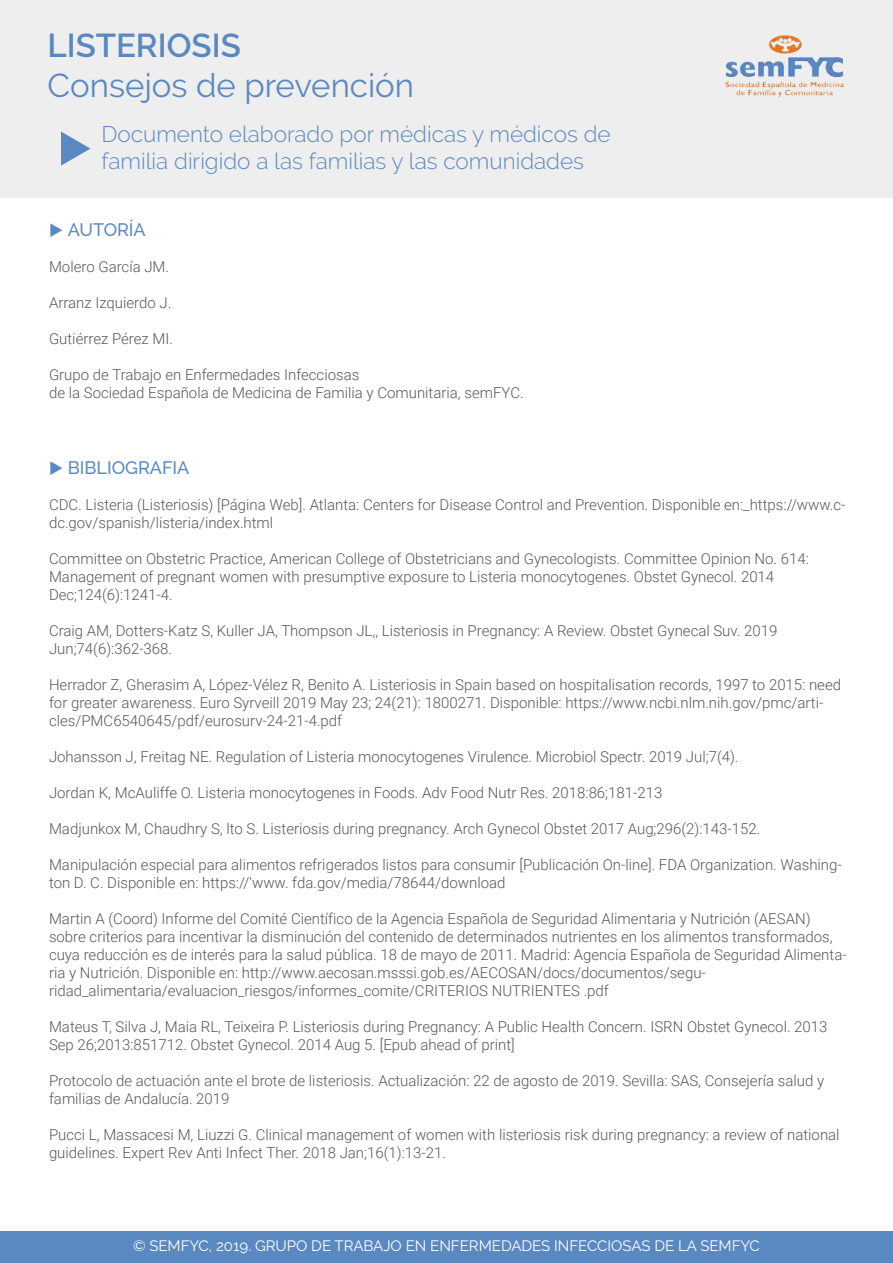
<style>
.page{position:relative;width:893px;height:1263px;background:#fff}
.page>*{position:absolute;margin:0;border:0;box-sizing:border-box;transform-origin:0 0}
.t1{font:33px "Raleway";color:#5a89c2}
.t2{font:600 33px "Raleway";color:#5a89c2}
.t3{font:300 22.5px/27px "Raleway";color:#5a89c2}
.t4{font:500 18px "Raleway";color:#5a89c2}
.t5{font:300 15px/18px "Roboto";color:#595858}
.t6{font:15px "Raleway";color:#fff}
</style>
<div class="page">
<div style="left:0;top:0;width:893px;height:197px;background:#eee"></div>
<div style="left:0;top:1232px;width:893px;height:31px;background:#5a89c2"></div>
<img style="left:769px;top:35px;width:16px;height:17px">
<svg style="left:61px;top:132px;width:30px;height:34px"></svg>
<h1 class="t2" style="left:48px;top:27px;width:195px">LISTERIOSIS</h1>
<h1 class="t1" style="left:48px;top:66px;width:368px">Consejos de prevención</h1>
<h2 class="t3" style="left:102px;top:120px;width:511px">Documento elaborado por médicas y médicos de familia dirigido a las familias y las comunidades</h2>
<p class="t4" style="left:49px;top:219px;width:98px">◆ AUTORÍA</p>
<p class="t5" style="left:49px;top:257px;width:122px">Molero García JM.</p>
<p class="t5" style="left:49px;top:293px;width:124px">Arranz Izquierdo J.</p>
<p class="t5" style="left:49px;top:329px;width:126px">Gutiérrez Pérez MI.</p>
<p class="t5" style="left:49px;top:365px;width:476px">Grupo de Trabajo en Enfermedades Infecciosas<br>de la Sociedad Española de Medicina de Familia y Comunitaria, semFYC.</p>
<p class="t4" style="left:49px;top:457px;width:142px">◆ BIBLIOGRAFIA</p>
<p class="t5" style="left:49px;top:495px;width:798px">CDC. Listeria (Listeriosis) [Página Web]. Atlanta: Centers for Disease Control and Prevention. Disponible en:_https://www.c&shy;dc.gov/spanish/listeria/index.html</p>
<p class="t5" style="left:49px;top:549px;width:761px">Committee on Obstetric Practice, American College of Obstetricians and Gynecologists. Committee Opinion No. 614:<br>Management of pregnant women with presumptive exposure to Listeria monocytogenes. Obstet Gynecol. 2014<br>Dec;124(6):1241-4.</p>
<p class="t5" style="left:49px;top:621px;width:730px">Craig AM, Dotters-Katz S, Kuller JA, Thompson JL,, Listeriosis in Pregnancy: A Review. Obstet Gynecal Suv. 2019<br>Jun;74(6):362-368.</p>
<p class="t5" style="left:49px;top:675px;width:794px">Herrador Z, Gherasim A, López-Vélez R, Benito A. Listeriosis in Spain based on hospitalisation records, 1997 to 2015: need for greater awareness. Euro Syrveill 2019 May 23; 24(21): 1800271. Disponible: https://www.ncbi.nlm.nih.gov/pmc/arti&shy;cles/PMC6540645/pdf/eurosurv-24-21-4.pdf</p>
<p class="t5" style="left:49px;top:747px;width:691px">Johansson J, Freitag NE. Regulation of Listeria monocytogenes Virulence. Microbiol Spectr. 2019 Jul;7(4).</p>
<p class="t5" style="left:49px;top:783px;width:615px">Jordan K, McAuliffe O. Listeria monocytogenes in Foods. Adv Food Nutr Res. 2018:86;181-213</p>
<p class="t5" style="left:49px;top:819px;width:713px">Madjunkox M, Chaudhry S, lto S. Listeriosis during pregnancy. Arch Gynecol Obstet 2017 Aug;296(2):143-152.</p>
<p class="t5" style="left:49px;top:855px;width:794px">Manipulación especial para alimentos refrigerados listos para consumir [Publicación On-line]. FDA Organization. Washing&shy;ton D. C. Disponible en: https://'www. fda.gov/media/78644/download</p>
<p class="t5" style="left:49px;top:909px;width:799px">Martin A (Coord) Informe del Comité Científico de la Agencia Española de Seguridad Alimentaria y Nutrición (AESAN) sobre criterios para incentivar la disminución del contenido de determinados nutrientes en los alimentos transformados, cuya reducción es de interés para la salud pública. 18 de mayo de 2011. Madrid: Agencia Española de Seguridad Alimenta&shy;ria y Nutrición. Disponible en: http://www.aecosan.msssi.gob.es/AECOSAN/docs/documentos/segu&shy;ridad_alimentaria/evaluacion_riesgos/informes_comite/CRITERIOS NUTRIENTES .pdf</p>
<p class="t5" style="left:49px;top:1017px;width:780px">Mateus T, Silva J, Maia RL, Teixeira P. Listeriosis during Pregnancy: A Public Health Concern. ISRN Obstet Gynecol. 2013<br>Sep 26;2013:851712. Obstet Gynecol. 2014 Aug 5. [Epub ahead of print]</p>
<p class="t5" style="left:49px;top:1071px;width:777px">Protocolo de actuación ante el brote de listeriosis. Actualización: 22 de agosto de 2019. Sevilla: SAS, Consejería salud y familias de Andalucía. 2019</p>
<p class="t5" style="left:49px;top:1125px;width:792px">Pucci L, Massacesi M, Liuzzi G. Clinical management of women with listeriosis risk during pregnancy: a review of national guidelines. Expert Rev Anti Infect Ther. 2018 Jan;16(1):13-21.</p>
<p class="t6" style="left:133px;top:1237px;width:628px">© SEMFYC, 2019. GRUPO DE TRABAJO EN ENFERMEDADES INFECCIOSAS DE LA SEMFYC</p>
</div>
